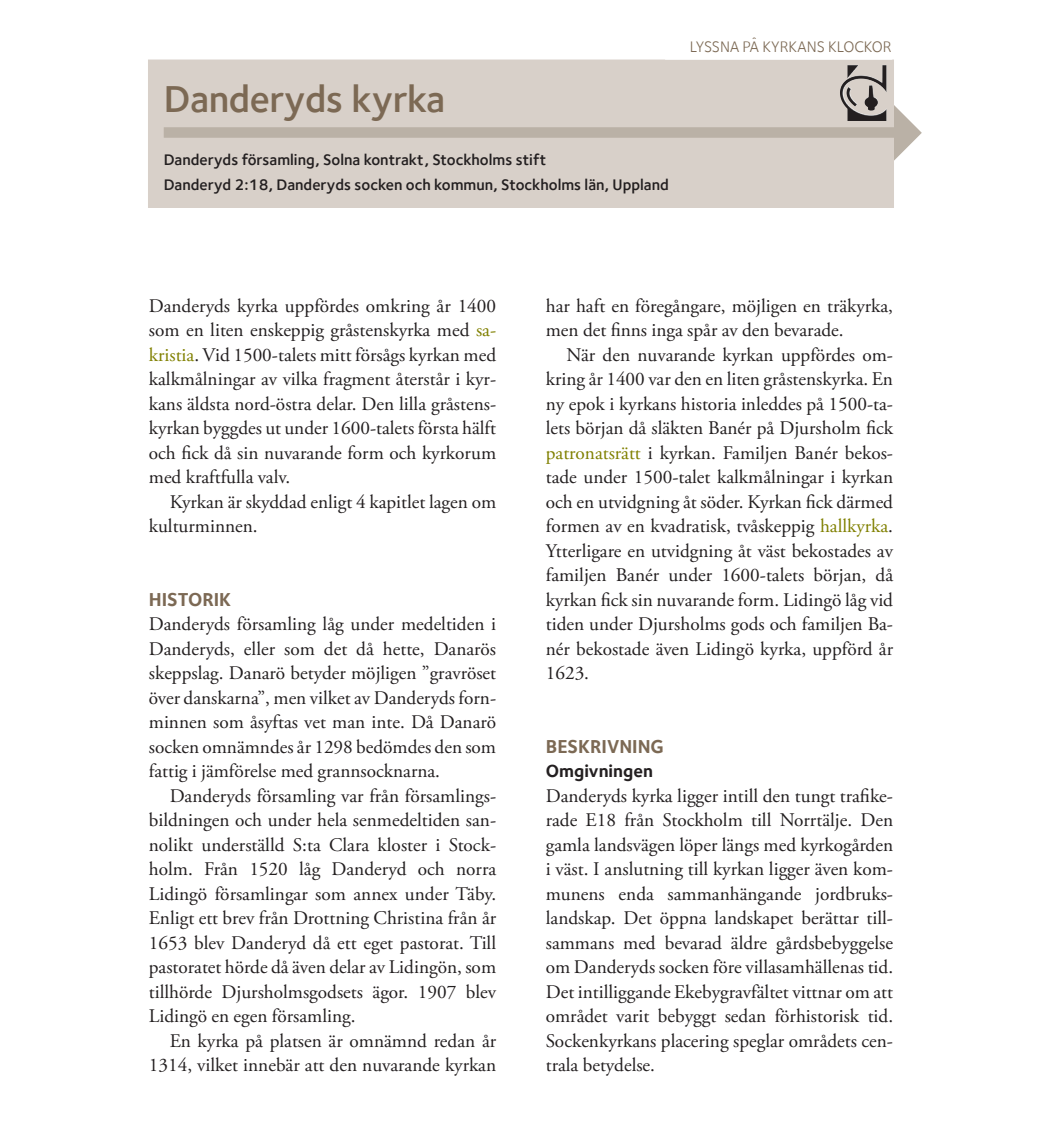
<style>
.page{position:relative;width:1042px;height:1141px;background:#fff}
.page>*{position:absolute;margin:0;border:0;box-sizing:border-box;transform-origin:0 0}
.Rubrik_1_Kyrknamn_Li{font:600 38.5px "Foundry Sterling";letter-spacing:-.01em;color:#7c6954}
.Bröd_med_indrag{font:19.25px/24.5px "Adobe Garamond Pro";color:#231f20}
.Bröd_utan_indrag{font:19.25px/24.5px "Adobe Garamond Pro";color:#231f20;text-align:justify}
.Rubrik_2_VERSALER_FÄ{font:700 19.25px "Foundry Sterling";color:#7c6954}
.Rubrik_3_gemena_svar{font:700 18.03px "Foundry Sterling";color:#231f20}
.Ingress{font:600 15.75px "Foundry Sterling";color:#231f20}
.Text_och_Foto{font:15.75px "Foundry Sterling";color:#7c6954}
.s1{color:#808000}
</style>
<div class="page">
<div style="left:148px;top:60px;width:746px;height:148px;background:#d8d0c9"></div>
<div style="left:164px;top:127px;width:744px;height:11px;background:#bab1a6"></div>
<svg style="left:663px;top:59px;width:259px;height:146px"></svg>
<img style="left:874px;top:65px;width:8px;height:18px">
<p class="Rubrik_1_Kyrknamn_Li" style="left:164px;top:76px;width:283px">Danderyds kyrka</p>
<p class="Ingress" style="left:164px;top:151px;width:384px">Danderyds församling, Solna kontrakt, Stockholms stift</p>
<p class="Ingress" style="left:164px;top:175px;width:506px">Danderyd 2:18, Danderyds socken och kommun, Stockholms län, Uppland</p>
<p class="Text_och_Foto" style="left:690px;top:38px;width:203px">LYSSNA PÅ KYRKANS KLOCKOR</p>
<p class="Bröd_utan_indrag" style="left:149px;top:294px;width:349px">Danderyds kyrka uppfördes omkring år 1400 som en liten enskeppig gråstenskyrka med <span class="s1">sa&shy;kristia</span>. Vid 1500-talets mitt försågs kyrkan med kalkmålningar av vilka fragment återstår i kyr&shy;kans äldsta nord-östra delar. Den lilla gråstens&shy;kyrkan byggdes ut under 1600-talets första hälft och fick då sin nuvarande form och kyrkorum med kraftfulla valv.</p>
<p class="Bröd_med_indrag" style="left:149px;top:490px;width:349px;text-indent:21px">Kyrkan är skyddad enligt 4 kapitlet lagen om kulturminnen.</p>
<p class="Rubrik_2_VERSALER_FÄ" style="left:149px;top:588px;width:84px">HISTORIK</p>
<p class="Bröd_utan_indrag" style="left:149px;top:612px;width:349px">Danderyds församling låg under medeltiden i Danderyds, eller som det då hette, Danarös skeppslag. Danarö betyder möjligen ”gravröset över danskarna”, men vilket av Danderyds forn&shy;minnen som åsyftas vet man inte. Då Danarö socken omnämndes år 1298 bedömdes den som fattig i jämförelse med grannsocknarna.</p>
<p class="Bröd_med_indrag" style="left:149px;top:784px;width:349px;text-align:justify;text-indent:21px">Danderyds församling var från församlings&shy;bildningen och under hela senmedeltiden san&shy;nolikt underställd S:ta Clara kloster i Stock&shy;holm. Från 1520 låg Danderyd och norra Lidingö församlingar som annex under Täby.<br>Enligt ett brev från Drottning Christina från år 1653 blev Danderyd då ett eget pastorat. Till pastoratet hörde då även delar av Lidingön, som tillhörde Djursholmsgodsets ägor. 1907 blev Lidingö en egen församling.</p>
<p class="Bröd_med_indrag" style="left:149px;top:1029px;width:349px;text-align:right">En kyrka på platsen är omnämnd redan år<br>1314, vilket innebär att den nuvarande kyrkan</p>
<p class="Bröd_med_indrag" style="left:546px;top:294px;width:349px">har haft en föregångare, möjligen en träkyrka, men det finns inga spår av den bevarade.</p>
<p class="Bröd_med_indrag" style="left:546px;top:343px;width:349px;text-align:justify;text-indent:21px">När den nuvarande kyrkan uppfördes om&shy;kring år 1400 var den en liten gråstenskyrka. En ny epok i kyrkans historia inleddes på 1500-ta&shy;lets början då släkten Banér på Djursholm fick <span class="s1">patronatsrätt</span> i kyrkan. Familjen Banér bekos&shy;tade under 1500-talet kalkmålningar i kyrkan och en utvidgning åt söder. Kyrkan fick därmed formen av en kvadratisk, tvåskeppig <span class="s1">hallkyrka</span>.<br>Ytterligare en utvidgning åt väst bekostades av familjen Banér under 1600-talets början, då kyrkan fick sin nuvarande form. Lidingö låg vid tiden under Djursholms gods och familjen Ba&shy;nér bekostade även Lidingö kyrka, uppförd år 1623.</p>
<p class="Rubrik_2_VERSALER_FÄ" style="left:546px;top:735px;width:120px">BESKRIVNING</p>
<p class="Rubrik_3_gemena_svar" style="left:546px;top:760px;width:109px">Omgivningen</p>
<p class="Bröd_utan_indrag" style="left:546px;top:784px;width:349px">Danderyds kyrka ligger intill den tungt trafike&shy;rade E18 från Stockholm till Norrtälje. Den gamla landsvägen löper längs med kyrkogården i väst. I anslutning till kyrkan ligger även kom&shy;munens enda sammanhängande jordbruks&shy;landskap. Det öppna landskapet berättar till&shy;sammans med bevarad äldre gårdsbebyggelse om Danderyds socken före villasamhällenas tid.<br>Det intilliggande Ekebygravfältet vittnar om att området varit bebyggt sedan förhistorisk tid.<br>Sockenkyrkans placering speglar områdets cen&shy;trala betydelse.</p>
</div>
